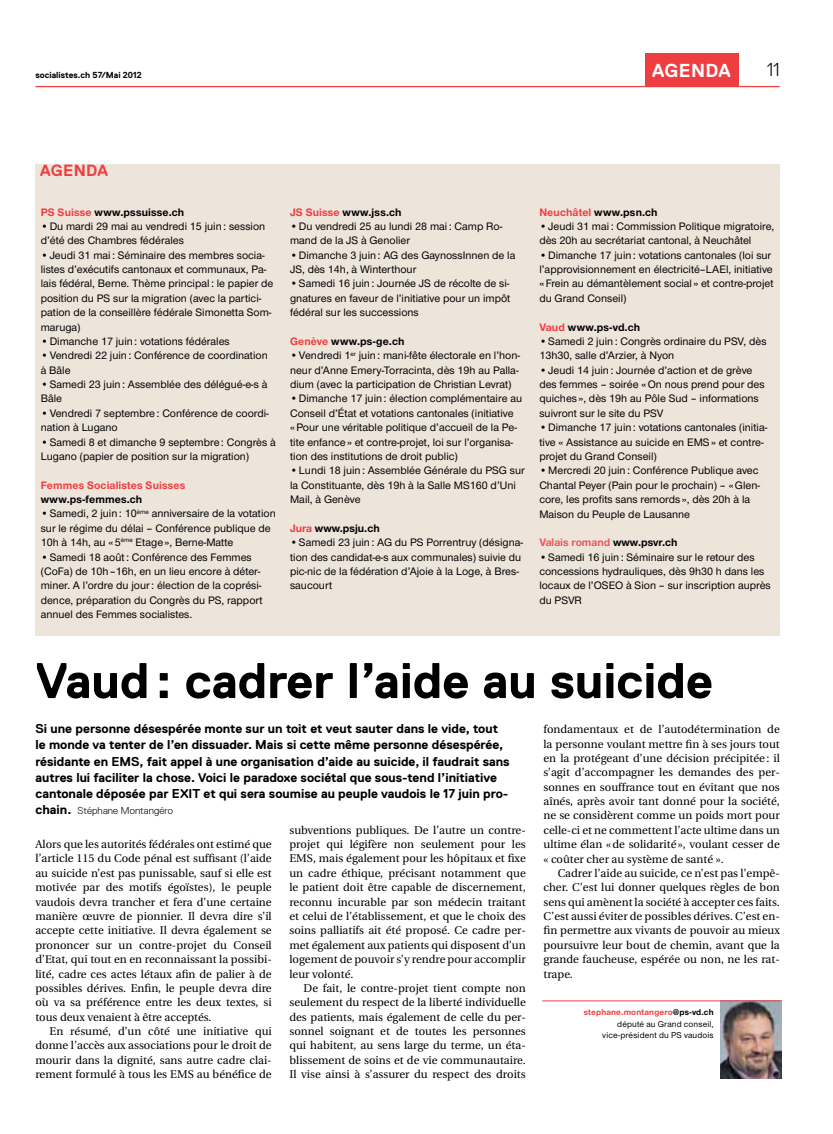
<style>
.page{position:relative;width:833px;height:1134px;background:#fff}
.page>*{position:absolute;margin:0;border:0;box-sizing:border-box;transform-origin:0 0}
.t1{font:700 50px "Replica";color:#000}
.t2{font:700 18.75px "Replica";color:#fff}
.t3{font:300 18.75px "Replica";color:#000}
.t4{font:700 16.25px "Replica";color:#ef3e42}
.t5{font:700 12.75px/16.2px "Replica";color:#000}
.t6{font:500 11.25px/14.4px "Nimbus San Nov";color:#000}
.t7{font:11.25px/14.4px "Utopia";color:#000;text-align:justify}
.t8{font:700 11.25px "Nimbus San Nov";letter-spacing:.01em;color:#000}
.t9{font:700 11.25px "Nimbus San Nov";letter-spacing:.01em;color:#ef3e42}
.t10{font:700 11.25px "Nimbus San Nov";color:#f05658}
.t11{font:300 10px "Replica";letter-spacing:.01em;color:#000}
.t12{font:500 8.75px/11.9px "Nimbus San Nov";letter-spacing:.02em;color:#000;text-align:right}
.t13{font:700 8.75px "Replica";color:#000}
.s1{color:#ef3e42}
.s2{color:#000}
.s3{font-weight:700;font-size:12.75px}
.s4{font-weight:700;color:#ef3e42}
.s5{font-weight:700}
</style>
<div class="page">
<div style="left:645px;top:53px;width:93px;height:33px;background:#ef3e42"></div>
<hr style="left:35px;top:86px;width:745px;height:1px;background:#ef3e42">
<div style="left:35px;top:165px;width:745px;height:471px;background:#ede4da"></div>
<img style="left:720px;top:1002px;width:61px;height:76px">
<hr style="left:542px;top:1001px;width:239px;height:1px;background:#ef3e42">
<p class="t13" style="left:35px;top:70px;width:108px">socialistes.ch 57/Mai 2012</p>
<h2 class="t2" style="left:652px;top:60px;width:14px">AGEN</h2>
<h2 class="t2" style="left:705px;top:60px;width:26px">DA</h2>
<h2 class="t3" style="left:766px;top:59px;width:15px">11</h2>
<h3 class="t4" style="left:40px;top:162px;width:69px">Agenda</h3>
<p class="t8" style="left:41px;top:205px;width:145px"><span class="s1">PS Suisse</span> www.pssuisse.ch</p>
<p class="t6" style="left:41px;top:219px;width:226px">• Du mardi 29 mai au vendredi 15 juin : session d’été des Chambres fédérales</p>
<p class="t6" style="left:41px;top:248px;width:234px">• Jeudi 31 mai : Séminaire des membres socia&shy;listes d’exécutifs cantonaux et communaux, Pa&shy;lais fédéral, Berne. Thème principal: le papier de position du PS sur la migration (avec la partici&shy;pation de la conseillère fédérale Simonetta Som&shy;maruga)</p>
<p class="t6" style="left:41px;top:334px;width:190px">• Dimanche 17 juin : votations fédérales</p>
<p class="t6" style="left:41px;top:348px;width:228px">• Vendredi 22 juin : Conférence de coordination à Bâle</p>
<p class="t6" style="left:41px;top:377px;width:228px">• Samedi 23 juin : Assemblée des délégué-e-s à<br>Bâle</p>
<p class="t6" style="left:41px;top:406px;width:230px">• Vendredi 7 septembre : Conférence de coordi&shy;nation à Lugano</p>
<p class="t6" style="left:41px;top:435px;width:237px">• Samedi 8 et dimanche 9 septembre : Congrès à<br>Lugano (papier de position sur la migration)</p>
<p class="t9" style="left:41px;top:478px;width:146px">Femmes Socialistes Suisses</p>
<p class="t8" style="left:41px;top:493px;width:103px">www.ps-femmes.ch</p>
<p class="t6" style="left:41px;top:506px;width:236px">• Samedi, 2 juin : 10<sup>ème</sup> anniversaire de la votation sur le régime du délai – Conférence publique de<br>10h à 14h, au «5<sup>ème</sup> Etage», Berne-Matte</p>
<p class="t6" style="left:41px;top:550px;width:223px">• Samedi 18 août : Conférence des Femmes (CoFa) de 10h–16h, en un lieu encore à déter&shy;miner. A l’ordre du jour: élection de la coprési&shy;dence, préparation du Congrès du PS, rapport annuel des Femmes socialistes.</p>
<p class="t8" style="left:290px;top:205px;width:113px"><span class="s1">JS Suisse</span> www.jss.ch</p>
<p class="t6" style="left:290px;top:219px;width:214px">• Du vendredi 25 au lundi 28 mai : Camp Ro&shy;mand de la JS à Genolier</p>
<p class="t6" style="left:290px;top:248px;width:227px">• Dimanche 3 juin : AG des GaynossInnen de la<br>JS, dès 14h, à Winterthour</p>
<p class="t6" style="left:290px;top:276px;width:222px;text-align:justify">• Samedi 16 juin : Journée JS de récolte de si&shy;gnatures en faveur de l’initiative pour un impôt fédéral sur les successions</p>
<p class="t8" style="left:290px;top:335px;width:116px"><span class="s1">Genève</span> www.ps-ge.ch</p>
<p class="t6" style="left:290px;top:348px;width:231px">• Vendredi 1<sup>er</sup> juin: mani-fête électorale en l’hon&shy;neur d’Anne Emery-Torracinta, dès 19h au Palla&shy;dium (avec la participation de Christian Levrat)</p>
<p class="t6" style="left:290px;top:391px;width:233px">• Dimanche 17 juin : élection complémentaire au Conseil d’État et votations cantonales (initiative «Pour une véritable politique d’accueil de la Pe&shy;tite enfance» et contre-projet, loi sur l’organisa&shy;tion des institutions de droit public)</p>
<p class="t6" style="left:290px;top:463px;width:236px">• Lundi 18 juin : Assemblée Générale du PSG sur la Constituante, dès 19h à la Salle MS160 d’Uni<br>Mail, à Genève</p>
<p class="t8" style="left:290px;top:521px;width:91px"><span class="s1">Jura</span> www.psju.ch</p>
<p class="t6" style="left:290px;top:535px;width:234px">• Samedi 23 juin : AG du PS Porrentruy (désigna&shy;tion des candidat-e-s aux communales) suivie du pic-nic de la fédération d’Ajoie à la Loge, à Bres&shy;saucourt</p>
<p class="t8" style="left:539px;top:205px;width:120px"><span class="s1">Neuchâtel</span> www.psn.ch</p>
<p class="t6" style="left:539px;top:219px;width:236px">• Jeudi 31 mai : Commission Politique migratoire, dès 20h au secrétariat cantonal, à Neuchâtel</p>
<p class="t6" style="left:539px;top:248px;width:236px">• Dimanche 17 juin : votations cantonales (loi sur l’approvisionnement en électricité–LAEl, initiative «Frein au démantèlement social » et contre-projet du Grand Conseil)</p>
<p class="t8" style="left:539px;top:320px;width:102px"><span class="s1">Vaud</span> www.ps-vd.ch</p>
<p class="t6" style="left:539px;top:334px;width:229px">• Samedi 2 juin : Congrès ordinaire du PSV, dès<br>13h30, salle d’Arzier, à Nyon</p>
<p class="t6" style="left:539px;top:363px;width:227px">• Jeudi 14 juin : Journée d’action et de grève des femmes – soirée «On nous prend pour des quiches », dès 19h au Pôle Sud – informations suivront sur le site du PSV</p>
<p class="t6" style="left:539px;top:420px;width:229px">• Dimanche 17 juin : votations cantonales (initia&shy;tive « Assistance au suicide en EMS» et contre&shy;projet du Grand Conseil)</p>
<p class="t6" style="left:539px;top:463px;width:222px">• Mercredi 20 juin : Conférence Publique avec Chantal Peyer (Pain pour le prochain) – «Glen&shy;core, les profits sans remords », dès 20h à la Maison du Peuple de Lausanne</p>
<p class="t10" style="left:539px;top:536px;width:140px">Valais romand <span class="s2">www.psvr.ch</span></p>
<p class="t6" style="left:539px;top:550px;width:233px">• Samedi 16 juin : Séminaire sur le retour des concessions hydrauliques, dès 9h30 h dans les locaux de l’OSEO à Sion – sur inscription auprès du PSVR</p>
<h1 class="t1" style="left:35px;top:653px;width:679px">Vaud: cadrer l’aide au suicide</h1>
<p class="t5" style="left:35px;top:720px;width:476px">Si une personne désespérée monte sur un toit et veut sauter dans le vide, tout le monde va tenter de l’en dissuader. Mais si cette même personne désespérée, résidante en EM S, fait appel à une organisation d’aide au suicide, il faudrait sans autres lui faciliter la chose. Voici le paradoxe sociétal que sous-tend l’initiative cantonale déposée par EXIT et qui sera soumise au peuple vaudois le 17 juin pro-</p>
<p class="t11" style="left:35px;top:805px;width:139px"><span class="s3">chain.</span> Stéphane Montangéro</p>
<p class="t7" style="left:289px;top:823px;width:238px">subventions publiques. De l’autre un contre&shy;projet qui légifère non seulement pour les EMS, mais également pour les hôpitaux et fixe un cadre éthique, précisant notamment que le patient doit être capable de discernement, reconnu incurable par son médecin traitant et celui de l’établissement, et que le choix des soins palliatifs ait été proposé. Ce cadre per&shy;met également aux patients qui disposent d’un logement de pouvoir s’y rendre pour accomplir leur volonté.</p>
<p class="t7" style="left:289px;top:981px;width:238px;text-indent:14px">De fait, le contre-projet tient compte non seulement du respect de la liberté individuelle des patients, mais également de celle du per&shy;sonnel soignant et de toutes les personnes qui habitent, au sens large du terme, un éta&shy;blissement de soins et de vie communautaire.<br>Il vise ainsi à s’assurer du respect des droits</p>
<p class="t7" style="left:543px;top:722px;width:238px">fondamentaux et de l’autodétermination de la personne voulant mettre fin à ses jours tout en la protégeant d’une décision précipitée: il s’agit d’accompagner les demandes des per&shy;sonnes en souffrance tout en évitant que nos aînés, après avoir tant donné pour la société, ne se considèrent comme un poids mort pour celle-ci et ne commettent l’acte ultime dans un ultime élan «de solidarité», voulant cesser de « coûter cher au système de santé ».</p>
<p class="t7" style="left:543px;top:866px;width:238px;text-indent:14px">Cadrer l’aide au suicide, ce n’est pas l’empê&shy;cher. C’est lui donner quelques règles de bon sens qui amènent la société à accepter ces faits.<br>C’est aussi éviter de possibles dérives. C’est en&shy;fin permettre aux vivants de pouvoir au mieux poursuivre leur bout de chemin, avant que la grande faucheuse, espérée ou non, ne les rat&shy;trape.</p>
<p class="t12" style="left:584px;top:1006px;width:131px"><span class="s4">stephane.montangero</span><span class="s5">@ps-vd.ch </span>député au Grand conseil, vice-président du PS vaudois</p>
<p class="t7" style="left:35px;top:837px;width:238px">Alors que les autorités fédérales ont estimé que l’article 115 du Code pénal est suffisant (l’aide au suicide n’est pas punissable, sauf si elle est motivée par des motifs égoïstes), le peuple vaudois devra trancher et fera d’une certaine manière œuvre de pionnier. Il devra dire s’il accepte cette initiative. Il devra également se prononcer sur un contre-projet du Conseil d’Etat, qui tout en en reconnaissant la possibi&shy;lité, cadre ces actes létaux afin de palier à de possibles dérives. Enfin, le peuple devra dire où va sa préférence entre les deux textes, si tous deux venaient à être acceptés.</p>
<p class="t7" style="left:35px;top:1024px;width:238px;text-indent:14px">En résumé, d’un côté une initiative qui donne l’accès aux associations pour le droit de mourir dans la dignité, sans autre cadre clai&shy;rement formulé à tous les EMS au bénéfice de</p>
</div>
